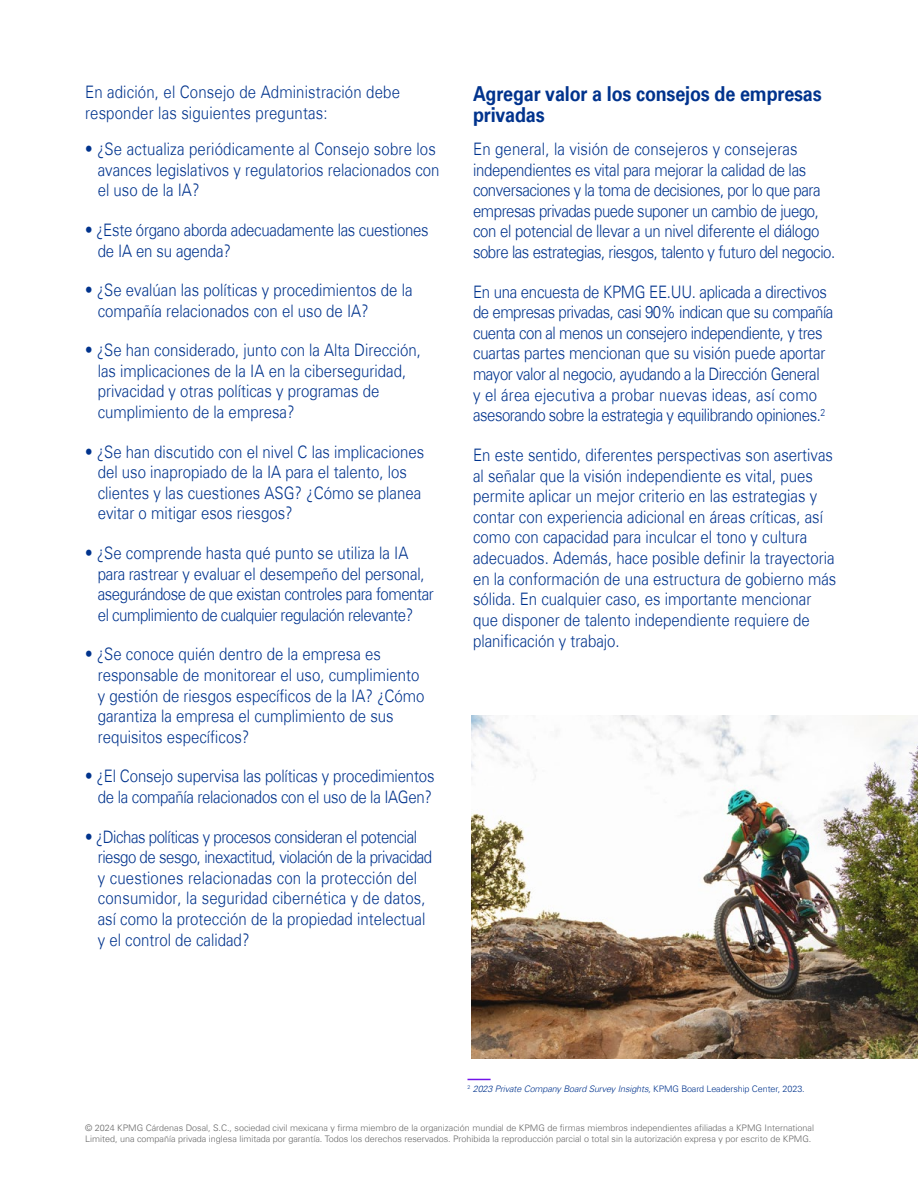
<style>
.page{position:relative;width:918px;height:1188px;background:#fff}
.page>*{position:absolute;margin:0;border:0;box-sizing:border-box;transform-origin:0 0}
.t1{font:700 20.7px/21.5px "Universfor KPMG";letter-spacing:-.01em;color:#00338d;scale:.87 1}
.t2{font:300 17.25px/20.7px "Universfor KPMG";color:#00338d;scale:.87 1}
.t3{font:300 17.25px/20.7px "Universfor KPMG";letter-spacing:-.03em;color:#00338d;scale:.87 1}
.t4{font:300 17.25px/20.7px "Universfor KPMG";letter-spacing:-.02em;color:#00338d;scale:.87 1}
.t5{font:300 9px/10.8px "Universfor KPMG";color:#666}
.t6{font:italic 300 9px "Universfor KPMG";letter-spacing:-.01em;color:#00338d}
.s1{font-style:normal}
</style>
<div class="page">
<svg style="left:468px;top:1079px;width:23px;height:1px"></svg>
<img style="left:472px;top:715px;width:446px;height:344px">
<p class="t2" style="left:85px;top:82px;width:364px">En adición, el Consejo de Administración debe responder las siguientes preguntas:</p>
<p class="t2" style="left:98px;top:139px;width:394px;text-indent:-13px">• ¿Se actualiza periódicamente al Consejo sobre los avances legislativos y regulatorios relacionados con el uso de la IA?</p>
<p class="t4" style="left:98px;top:219px;width:382px;text-indent:-13px">• ¿Este órgano aborda adecuadamente las cuestiones de IA en su agenda?</p>
<p class="t2" style="left:98px;top:280px;width:363px;text-indent:-13px">• ¿Se evalúan las políticas y procedimientos de la compañía relacionados con el uso de IA?</p>
<p class="t2" style="left:98px;top:340px;width:373px;text-indent:-13px">• ¿Se han considerado, junto con la Alta Dirección, las implicaciones de la IA en la ciberseguridad, privacidad y otras políticas y programas de cumplimiento de la empresa?</p>
<p class="t2" style="left:98px;top:441px;width:377px;text-indent:-13px">• ¿Se han discutido con el nivel C las implicaciones del uso inapropiado de la IA para el talento, los clientes y las cuestiones ASG? ¿Cómo se planea evitar o mitigar esos riesgos?</p>
<p class="t3" style="left:98px;top:543px;width:388px;text-indent:-13px">• ¿Se comprende hasta qué punto se utiliza la IA para rastrear y evaluar el desempeño del personal, asegurándose de que existan controles para fomentar el cumplimiento de cualquier regulación relevante?</p>
<p class="t2" style="left:98px;top:644px;width:377px;text-indent:-13px">• ¿Se conoce quién dentro de la empresa es responsable de monitorear el uso, cumplimiento y gestión de riesgos específicos de la IA? ¿Cómo garantiza la empresa el cumplimiento de sus requisitos específicos?</p>
<p class="t2" style="left:85px;top:766px;width:403px;text-align:center">• ¿El Consejo supervisa las políticas y procedimientos de la compañía relacionados con el uso de la IAGen?</p>
<p class="t2" style="left:98px;top:826px;width:386px;text-indent:-13px">• ¿Dichas políticas y procesos consideran el potencial riesgo de sesgo, inexactitud, violación de la privacidad y cuestiones relacionadas con la protección del consumidor, la seguridad cibernética y de datos, así como la protección de la propiedad intelectual y el control de calidad?</p>
<p class="t1" style="left:473px;top:83px;width:402px">Agregar valor a los consejos de empresas privadas</p>
<p class="t3" style="left:473px;top:138px;width:418px">En general, la visión de consejeros y consejeras independientes es vital para mejorar la calidad de las conversaciones y la toma de decisiones, por lo que para empresas privadas puede suponer un cambio de juego, con el potencial de llevar a un nivel diferente el diálogo sobre las estrategias, riesgos, talento y futuro del negocio.</p>
<p class="t3" style="left:473px;top:281px;width:416px">En una encuesta de KPMG EE.UU. aplicada a directivos de empresas privadas, casi 90% indican que su compañía cuenta con al menos un consejero independiente, y tres cuartas partes mencionan que su visión puede aportar mayor valor al negocio, ayudando a la Dirección General<br>y el área ejecutiva a probar nuevas ideas, así como asesorando sobre la estrategia y equilibrando opiniones.<sup>2</sup></p>
<p class="t2" style="left:473px;top:444px;width:419px">En este sentido, diferentes perspectivas son asertivas al señalar que la visión independiente es vital, pues permite aplicar un mejor criterio en las estrategias y contar con experiencia adicional en áreas críticas, así como con capacidad para inculcar el tono y cultura adecuados. Además, hace posible definir la trayectoria en la conformación de una estructura de gobierno más sólida. En cualquier caso, es importante mencionar que disponer de talento independiente requiere de planificación y trabajo.</p>
<p class="t6" style="left:468px;top:1083px;width:339px"><sup>2</sup> 2023 Private Company Board Survey Insights, <span class="s1">KPMG Board Leadership Center, 2023.</span></p>
<p class="t5" style="left:85px;top:1122px;width:730px">© 2024 KPMG Cárdenas Dosal, S.C., sociedad civil mexicana y firma miembro de la organización mundial de KPMG de firmas miembros independientes afiliadas a KPMG International<br>Limited, una compañía privada inglesa limitada por garantía. Todos los derechos reservados. Prohibida la reproducción parcial o total sin la autorización expresa y por escrito de KPMG.</p>
</div>
